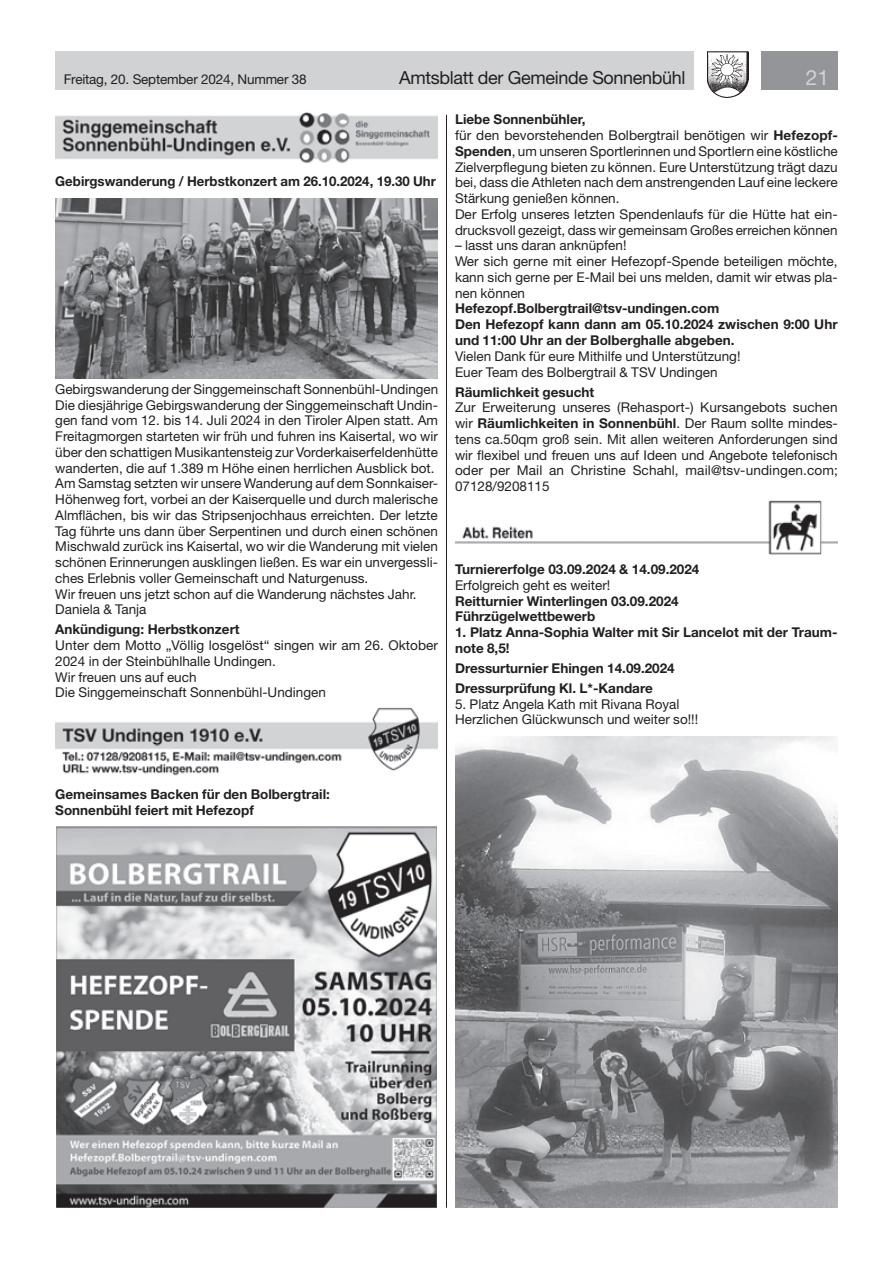
<style>
.page{position:relative;width:893px;height:1263px;background:#fff}
.page>*{position:absolute;margin:0;border:0;box-sizing:border-box;transform-origin:0 0}
.t1{font:21px "Helvetica Neue LT Std";color:#d1d2d4}
.t2{font:18px "Helvetica Neue LT Std";letter-spacing:-.02em;color:#231f20}
.t3{font:13.5px/15.8px "Helvetica Neue LT Std";color:#231f20}
.t4{font:700 13.5px/15.8px "Helvetica Neue LT Std";color:#231f20}
.s1{font-weight:700}
</style>
<div class="page">
<div style="left:55px;top:51px;width:639px;height:38px;background:#d1d2d4"></div>
<div style="left:761px;top:51px;width:77px;height:38px;background:#939598"></div>
<img style="left:707px;top:51px;width:41px;height:47px">
<img style="left:55px;top:112px;width:383px;height:52px">
<img style="left:55px;top:198px;width:383px;height:180px">
<img style="left:55px;top:707px;width:383px;height:69px">
<img style="left:56px;top:827px;width:381px;height:381px">
<img style="left:455px;top:501px;width:383px;height:53px">
<img style="left:455px;top:736px;width:383px;height:472px">
<hr style="left:446px;top:115px;width:1px;height:1093px;background:#231f20">
<p class="t3" style="left:64px;top:71px;width:244px">Freitag, 20. September 2024, Nummer 38</p>
<h2 class="t2" style="left:399px;top:67px;width:288px">Amtsblatt der Gemeinde Sonnenbühl</h2>
<h1 class="t1" style="left:806px;top:65px;width:25px">21</h1>
<p class="t4" style="left:55px;top:173px;width:382px">Gebirgswanderung / Herbstkonzert am 26.10.2024, 19.30 Uhr</p>
<p class="t3" style="left:55px;top:381px;width:384px">Gebirgswanderung der Singgemeinschaft Sonnenbühl-Undingen Die diesjährige Gebirgswanderung der Singgemeinschaft Undin&shy;gen fand vom 12. bis 14. Juli 2024 in den Tiroler Alpen statt. Am Freitagmorgen starteten wir früh und fuhren ins Kaisertal, wo wir über den schattigen Musikantensteig zur Vorderkaiserfeldenhütte wanderten, die auf 1.389 m Höhe einen herrlichen Ausblick bot.<br>Am Samstag setzten wir unsere Wanderung auf dem Sonnkaiser-Höhenweg fort, vorbei an der Kaiserquelle und durch malerische Almflächen, bis wir das Stripsenjochhaus erreichten. Der letzte Tag führte uns dann über Serpentinen und durch einen schönen Mischwald zurück ins Kaisertal, wo wir die Wanderung mit vielen schönen Erinnerungen ausklingen ließen. Es war ein unvergessli&shy;ches Erlebnis voller Gemeinschaft und Naturgenuss.<br>Wir freuen uns jetzt schon auf die Wanderung nächstes Jahr.<br>Daniela &amp; Tanja</p>
<p class="t4" style="left:55px;top:621px;width:186px">Ankündigung: Herbstkonzert</p>
<p class="t3" style="left:55px;top:637px;width:384px">Unter dem Motto „Völlig losgelöst“ singen wir am 26. Oktober 2024 in der Steinbühlhalle Undingen.<br>Wir freuen uns auf euch<br>Die Singgemeinschaft Sonnenbühl-Undingen</p>
<p class="t3" style="left:455px;top:112px;width:384px"><span class="s1">Liebe Sonnenbühler,<br></span>für den bevorstehenden Bolbergtrail benötigen wir <span class="s1">Hefezopf-Spenden</span>, um unseren Sportlerinnen und Sportlern eine köstliche Zielverpflegung bieten zu können. Eure Unterstützung trägt dazu bei, dass die Athleten nach dem anstrengenden Lauf eine leckere Stärkung genießen können.<br>Der Erfolg unseres letzten Spendenlaufs für die Hütte hat ein&shy;drucksvoll gezeigt, dass wir gemeinsam Großes erreichen können</p>
<p class="t3" style="left:455px;top:238px;width:384px">– lasst uns daran anknüpfen!<br>Wer sich gerne mit einer Hefezopf-Spende beteiligen möchte, kann sich gerne per E-Mail bei uns melden, damit wir etwas pla&shy;nen können</p>
<p class="t4" style="left:455px;top:300px;width:384px">Hefezopf.Bolbergtrail@tsv-undingen.com<br>Den Hefezopf kann dann am 05.10.2024 zwischen 9:00 Uhr und 11:00 Uhr an der Bolberghalle abgeben.</p>
<p class="t3" style="left:455px;top:348px;width:287px">Vielen Dank für eure Mithilfe und Unterstützung!<br>Euer Team des Bolbergtrail &amp; TSV Undingen</p>
<p class="t4" style="left:455px;top:383px;width:141px">Räumlichkeit gesucht</p>
<p class="t3" style="left:455px;top:399px;width:384px;text-align:justify">Zur Erweiterung unseres (Rehasport-) Kursangebots suchen wir <span class="s1">Räumlichkeiten in Sonnenbühl</span>. Der Raum sollte mindes&shy;tens ca.50qm groß sein. Mit allen weiteren Anforderungen sind wir flexibel und freuen uns auf Ideen und Angebote telefonisch oder per Mail an Christine Schahl, mail@tsv-undingen.com; 07128/9208115</p>
<p class="t4" style="left:455px;top:561px;width:246px">Turniererfolge 03.09.2024 &amp; 14.09.2024</p>
<p class="t3" style="left:455px;top:577px;width:157px">Erfolgreich geht es weiter!</p>
<p class="t4" style="left:455px;top:593px;width:225px">Reitturnier Winterlingen 03.09.2024<br>Führzügelwettbewerb</p>
<p class="t4" style="left:455px;top:624px;width:384px">1. Platz Anna-Sophia Walter mit Sir Lancelot mit der Traum&shy;note 8,5!</p>
<p class="t4" style="left:455px;top:658px;width:221px;line-height:20px">Dressurturnier Ehingen 14.09.2024<br>Dressurprüfung Kl. L*-Kandare</p>
<p class="t3" style="left:455px;top:696px;width:245px">5. Platz Angela Kath mit Rivana Royal<br>Herzlichen Glückwunsch und weiter so!!!</p>
<p class="t4" style="left:55px;top:786px;width:276px">Gemeinsames Backen für den Bolbergtrail:<br>Sonnenbühl feiert mit Hefezopf</p>
</div>
